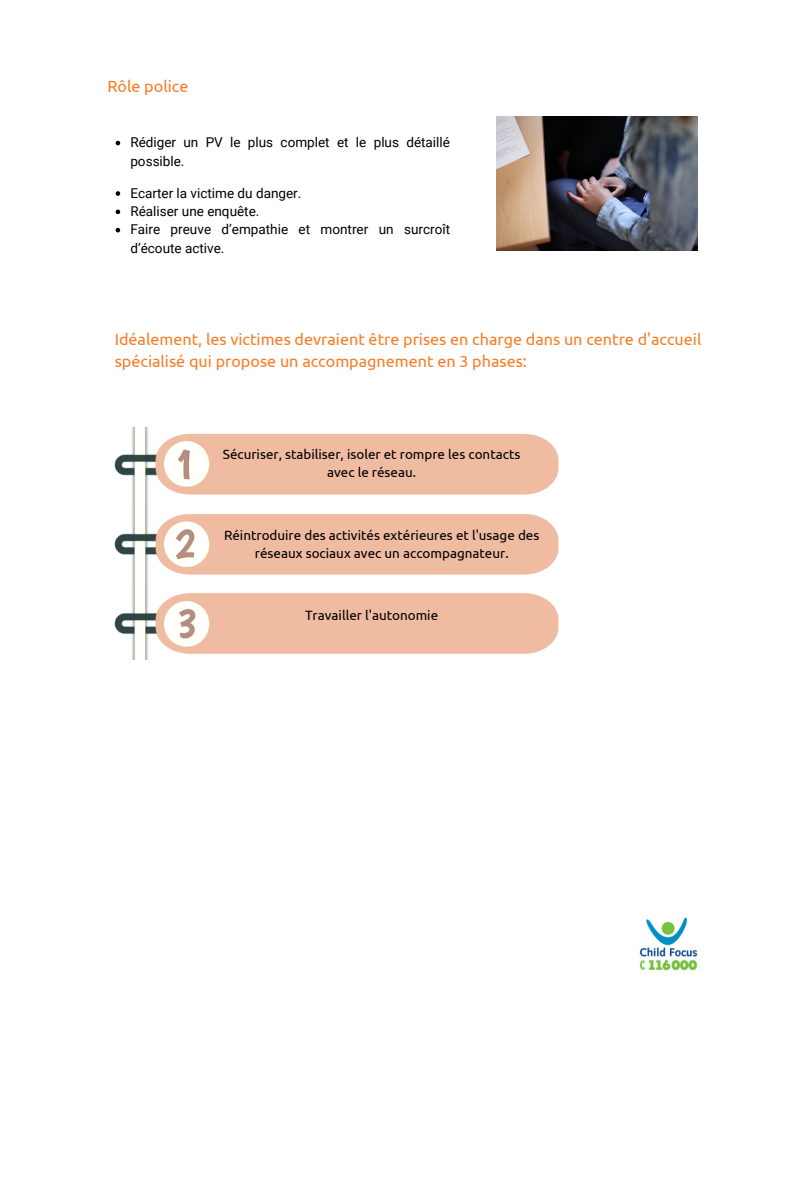
<style>
.page{position:relative;width:810px;height:1181px;background:#fff}
.page>*{position:absolute;margin:0;border:0;box-sizing:border-box;transform-origin:0 0}
.t1{font:16.2px/22px "Ubuntu";color:#f67e28}
.t2{font:13.5px/18.3px "Ubuntu";color:#000;text-align:center}
.t3{font:13.5px/18.3px "Roboto";color:#000}
</style>
<div class="page">
<img style="left:639px;top:917px;width:59px;height:54px">
<img style="left:115px;top:428px;width:443px;height:232px">
<img style="left:496px;top:117px;width:201px;height:134px">
<svg style="left:116px;top:141px;width:4px;height:4px"></svg>
<svg style="left:116px;top:191px;width:4px;height:5px"></svg>
<svg style="left:116px;top:209px;width:4px;height:5px"></svg>
<svg style="left:116px;top:228px;width:4px;height:4px"></svg>
<p class="t1" style="left:107px;top:75px;width:83px">Rôle police</p>
<p class="t3" style="left:130px;top:133px;width:321px">Rédiger un PV le plus complet et le plus détaillé possible.</p>
<p class="t3" style="left:130px;top:184px;width:173px">Ecarter la victime du danger.</p>
<p class="t3" style="left:130px;top:202px;width:131px">Réaliser une enquête.</p>
<p class="t3" style="left:130px;top:220px;width:321px">Faire preuve d’empathie et montrer un surcroît d’écoute active.</p>
<p class="t1" style="left:115px;top:328px;width:588px">Idéalement, les victimes devraient être prises en charge dans un centre d'accueil spécialisé qui propose un accompagnement en 3 phases:</p>
<p class="t2" style="left:223px;top:444px;width:299px">Sécuriser, stabiliser, isoler et rompre les contacts avec le réseau.</p>
<p class="t2" style="left:224px;top:525px;width:317px">Réintroduire des activités extérieures et l'usage des réseaux sociaux avec un accompagnateur.</p>
<p class="t2" style="left:305px;top:606px;width:135px">Travailler l'autonomie</p>
</div>
